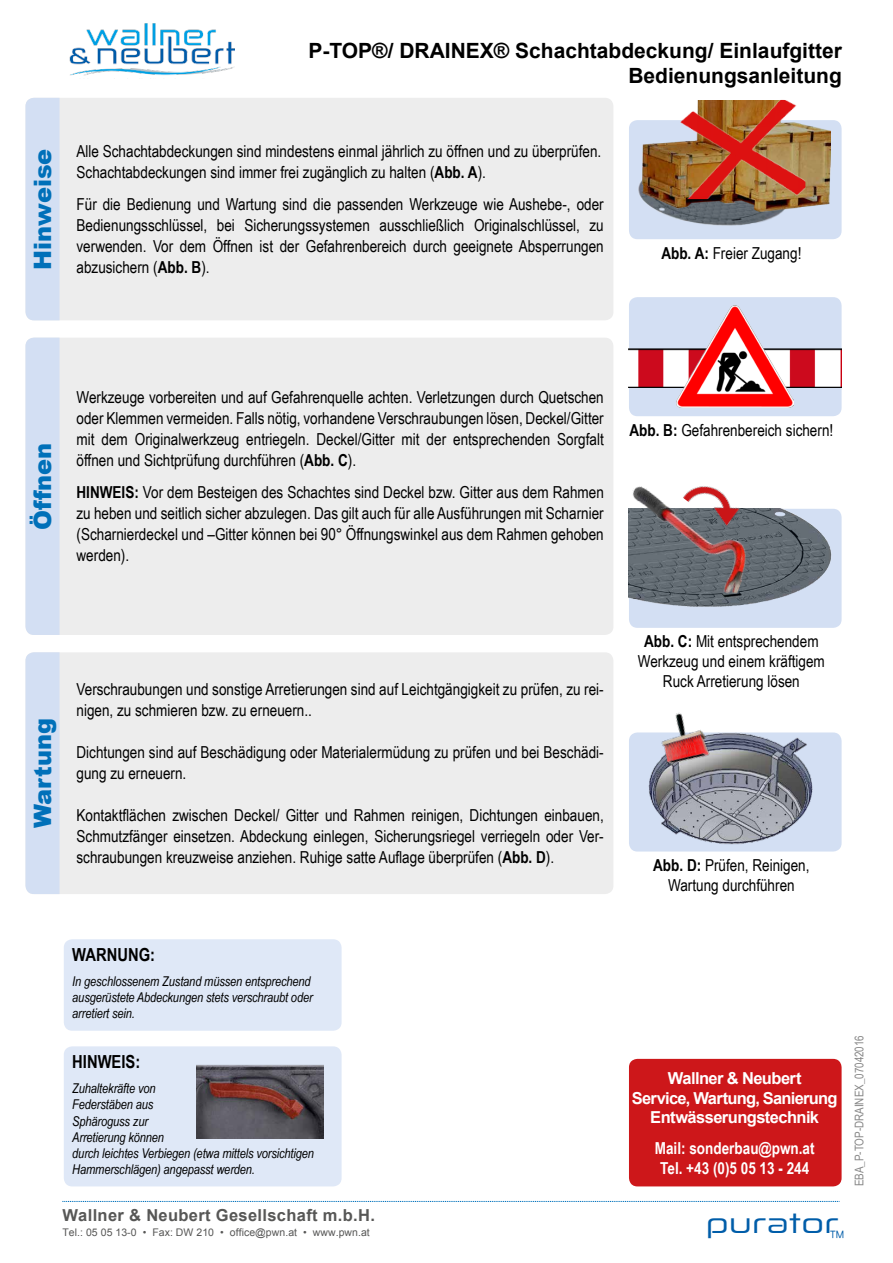
<style>
.page{position:relative;width:893px;height:1263px;background:#fff}
.page>*{position:absolute;margin:0;border:0;box-sizing:border-box;transform-origin:0 0}
.t1{font:27.6px "Zekton Rg";letter-spacing:.01em;color:#005da9;scale:1.33 1}
.t2{font:900 24px "Arial";color:#0070b9}
.t3{font:700 21px/25.2px "Arial";color:#000;text-align:right}
.t4{font:700 18px "Arial Narrow";color:#000}
.t5{font:16.5px/21px "Arial Narrow";color:#000;text-align:justify}
.t6{font:700 16.5px/19.8px "Arial";letter-spacing:-.04em;color:#fff;text-align:center}
.t7{font:700 16.5px/19.8px "Arial Narrow";color:#fff;text-align:center}
.t8{font:700 16.5px "Arial";letter-spacing:.02em;color:#575756}
.t9{font:italic 13.5px/16.2px "Arial Narrow";letter-spacing:-.01em;color:#000}
.t10{font:12px "Arial Narrow";color:#878787}
.t11{font:10.5px "Arial";letter-spacing:.005em;color:#575756}
.s1{font-weight:700}
</style>
<div class="page">
<svg style="left:62px;top:1201px;width:777px;height:1px"></svg>
<img style="left:69px;top:23px;width:166px;height:53px">
<div style="left:629px;top:120px;width:213px;height:119px;background:#d3dff3;border-radius:9px"></div>
<div style="left:629px;top:297px;width:213px;height:119px;background:#d3dff3;border-radius:9px"></div>
<div style="left:629px;top:509px;width:213px;height:119px;background:#d3dff3;border-radius:9px"></div>
<div style="left:629px;top:732px;width:213px;height:119px;background:#d3dff3;border-radius:9px"></div>
<div style="left:26px;top:652px;width:587px;height:242px;background:#ededed;border-radius:9px"></div>
<div style="left:26px;top:338px;width:587px;height:297px;background:#ededed;border-radius:9px"></div>
<div style="left:26px;top:98px;width:587px;height:222px;background:#ededed;border-radius:9px"></div>
<div style="left:26px;top:98px;width:34px;height:222px;background:#d3dff3"></div>
<div style="left:26px;top:338px;width:34px;height:297px;background:#d3dff3"></div>
<div style="left:26px;top:652px;width:34px;height:242px;background:#d3dff3"></div>
<div style="left:64px;top:1046px;width:278px;height:140px;background:#dfe8f7;border-radius:9px"></div>
<div style="left:64px;top:939px;width:278px;height:92px;background:#dfe8f7;border-radius:9px"></div>
<img style="left:638px;top:180px;width:144px;height:46px">
<img style="left:629px;top:732px;width:189px;height:120px">
<img style="left:642px;top:125px;width:188px;height:87px">
<img style="left:629px;top:348px;width:213px;height:39px">
<img style="left:677px;top:306px;width:117px;height:102px">
<img style="left:629px;top:509px;width:208px;height:98px">
<img style="left:652px;top:713px;width:62px;height:60px">
<img style="left:196px;top:1064px;width:128px;height:74px">
<img style="left:628px;top:486px;width:132px;height:110px">
<img style="left:680px;top:100px;width:125px;height:99px">
<div style="left:629px;top:1059px;width:213px;height:127px;background:#cd171a;border-radius:9px"></div>
<h2 class="t2" style="left:25px;top:270px;width:123px;rotate:-90deg">Hinweise</h2>
<p class="t3" style="left:308px;top:38px;width:535px">P-TOP®/ DRAINEX® Schachtabdeckung/ Einlaufgitter<br>Bedienungsanleitung</p>
<p class="t5" style="left:77px;top:140px;width:526px">Alle Schachtabdeckungen sind mindestens einmal jährlich zu öffnen und zu überprüfen.<br>Schachtabdeckungen sind immer frei zugänglich zu halten (<span class="s1">Abb. A</span>).</p>
<p class="t5" style="left:77px;top:193px;width:529px">Für die Bedienung und Wartung sind die passenden Werkzeuge wie Aushebe-, oder Bedienungsschlüssel, bei Sicherungssystemen ausschließlich Originalschlüssel, zu verwenden. Vor dem Öffnen ist der Gefahrenbereich durch geeignete Absperrungen</p>
<p class="t5" style="left:77px;top:256px;width:135px">abzusichern (<span class="s1">Abb. B</span>).</p>
<p class="t5" style="left:661px;top:242px;width:142px"><span class="s1">Abb. A:</span> Freier Zugang!</p>
<h2 class="t2" style="left:25px;top:530px;width:89px;rotate:-90deg">Öffnen</h2>
<p class="t5" style="left:77px;top:386px;width:529px">Werkzeuge vorbereiten und auf Gefahrenquelle achten. Verletzungen durch Quetschen oder Klemmen vermeiden. Falls nötig, vorhandene Verschraubungen lösen, Deckel/Gitter mit dem Originalwerkzeug entriegeln. Deckel/Gitter mit der entsprechenden Sorgfalt öffnen und Sichtprüfung durchführen (<span class="s1">Abb. C</span>).</p>
<p class="t5" style="left:77px;top:481px;width:529px"><span class="s1">HINWEIS:</span> Vor dem Besteigen des Schachtes sind Deckel bzw. Gitter aus dem Rahmen zu heben und seitlich sicher abzulegen. Das gilt auch für alle Ausführungen mit Scharnier (Scharnierdeckel und –Gitter können bei 90° Öffnungswinkel aus dem Rahmen gehoben werden).</p>
<p class="t5" style="left:629px;top:419px;width:205px"><span class="s1">Abb. B:</span> Gefahrenbereich sichern!</p>
<h2 class="t2" style="left:25px;top:828px;width:112px;rotate:-90deg">Wartung</h2>
<p class="t5" style="left:77px;top:678px;width:529px">Verschraubungen und sonstige Arretierungen sind auf Leichtgängigkeit zu prüfen, zu rei&shy;nigen, zu schmieren bzw. zu erneuern..</p>
<p class="t5" style="left:77px;top:741px;width:529px">Dichtungen sind auf Beschädigung oder Materialermüdung zu prüfen und bei Beschädi&shy;gung zu erneuern.</p>
<p class="t5" style="left:77px;top:804px;width:529px">Kontaktflächen zwischen Deckel/ Gitter und Rahmen reinigen, Dichtungen einbauen, Schmutzfänger einsetzen. Abdeckung einlegen, Sicherungsriegel verriegeln oder Ver&shy;schraubungen kreuzweise anziehen. Ruhige satte Auflage überprüfen (<span class="s1">Abb. D</span>).</p>
<p class="t4" style="left:72px;top:941px;width:84px">WARNUNG:</p>
<p class="t9" style="left:72px;top:973px;width:242px">In geschlossenem Zustand müssen entsprechend ausgerüstete Abdeckungen stets verschraubt oder arretiert sein.</p>
<p class="t4" style="left:72px;top:1048px;width:70px">HINWEIS:</p>
<p class="t9" style="left:72px;top:1080px;width:243px">Zuhaltekräfte von<br>Federstäben aus<br>Sphäroguss zur<br>Arretierung können<br>durch leichtes Verbiegen (etwa mittels vorsichtigen<br>Hammerschlägen) angepasst werden.</p>
<p class="t8" style="left:62px;top:1204px;width:314px">Wallner &amp; Neubert Gesellschaft m.b.H.</p>
<p class="t11" style="left:62px;top:1225px;width:309px">Tel.: 05 05 13-0 • Fax: DW 210 • office@pwn.at • www.pwn.at</p>
<p class="t5" style="left:638px;top:631px;width:189px;line-height:19.8px;text-align:center"><span class="s1">Abb. C:</span> Mit entsprechendem<br>Werkzeug und einem kräftigem<br>Ruck Arretierung lösen</p>
<p class="t5" style="left:653px;top:854px;width:158px;line-height:19.8px;text-align:center"><span class="s1">Abb. D:</span> Prüfen, Reinigen,<br>Wartung durchführen</p>
<p class="t6" style="left:632px;top:1068px;width:207px">Wallner &amp; Neubert<br>Service, Wartung, Sanierung<br>Entwässerungstechnik</p>
<p class="t7" style="left:655px;top:1137px;width:161px">Mail: sonderbau@pwn.at<br>Tel. +43 (0)5 05 13 - 244</p>
<p class="t10" style="left:850px;top:1186px;width:153px;rotate:-90deg">EBA_P-TOP-DRAINEX_07042016</p>
<h1 class="t1" style="left:706px;top:1205px;width:106px">purator<sub>™</sub></h1>
</div>
